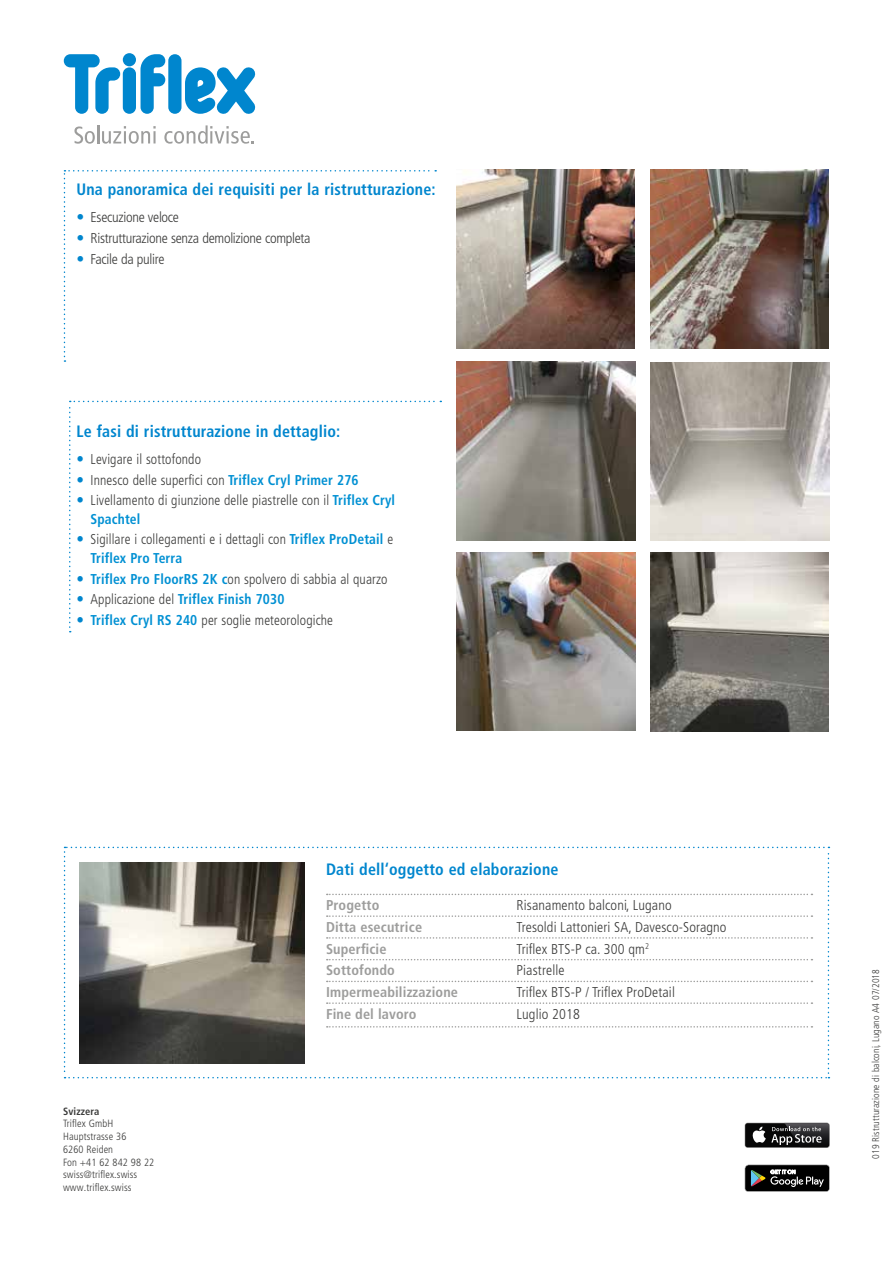
<style>
.page{position:relative;width:893px;height:1263px;background:#fff}
.page>*{position:absolute;margin:0;border:0;box-sizing:border-box;transform-origin:0 0}
.t1{font:700 condensed 16.5px "Frutiger LT Pro";letter-spacing:.01em;color:#0086ce}
.t2{font:300 condensed 14.25px/20.7px "Frutiger LT Pro";letter-spacing:.01em;color:#3c3c3b;scale:.96 1}
.t3{font:700 condensed 14.25px/20.7px "Frutiger LT Pro";letter-spacing:.01em;color:#0090d3;scale:.96 1}
.t4{font:300 condensed 14.25px "Frutiger LT Pro";letter-spacing:.01em;color:#3c3c3b}
.t5{font:700 condensed 14.25px "Frutiger LT Pro";letter-spacing:.01em;color:#9d9d9c}
.t6{font:300 condensed 14.25px/20.7px "Frutiger LT Pro";letter-spacing:-.02em;color:#3c3c3b}
.t7{font:300 condensed 10.5px/12.8px "Frutiger LT Pro";letter-spacing:.01em;color:#3c3c3b}
.t8{font:700 condensed 10.5px "Frutiger LT";letter-spacing:.01em;color:#3c3c3b}
.t9{font:300 condensed 9.75px "Frutiger LT Pro";letter-spacing:.01em;color:#3c3c3b}
.s1{font-weight:700;color:#0090d3}
.s2{font-weight:300;color:#3c3c3b}
</style>
<div class="page">
<svg style="left:64px;top:54px;width:56px;height:60px"></svg>
<div style="left:123px;top:67px;width:13px;height:47px;background:#0086ce;border-radius:7px"></div>
<div style="left:123px;top:53px;width:13px;height:13px;background:#0086ce;border-radius:50%"></div>
<svg style="left:140px;top:54px;width:25px;height:60px"></svg>
<svg style="left:185px;top:67px;width:70px;height:47px"></svg>
<div style="left:168px;top:54px;width:13px;height:60px;background:#0086ce;border-radius:7px"></div>
<svg style="left:74px;top:125px;width:82px;height:19px"></svg>
<svg style="left:164px;top:125px;width:90px;height:19px"></svg>
<div style="left:745px;top:1123px;width:84px;height:24px;background:#070707;border-radius:2px"></div>
<img style="left:784px;top:1123px;width:46px;height:25px">
<img style="left:785px;top:1123px;width:44px;height:24px">
<svg style="left:752px;top:1126px;width:70px;height:19px"></svg>
<svg style="left:745px;top:1164px;width:85px;height:28px;background:#353635"></svg>
<svg style="left:64px;top:847px;width:765px;height:231px"></svg>
<img style="left:457px;top:170px;width:178px;height:178px">
<img style="left:457px;top:362px;width:178px;height:178px">
<img style="left:651px;top:170px;width:178px;height:178px">
<img style="left:651px;top:362px;width:178px;height:179px">
<img style="left:79px;top:862px;width:225px;height:201px">
<img style="left:457px;top:552px;width:178px;height:179px">
<img style="left:651px;top:553px;width:178px;height:178px">
<svg style="left:69px;top:401px;width:372px;height:231px"></svg>
<svg style="left:64px;top:170px;width:372px;height:192px"></svg>
<p class="t1" style="left:77px;top:180px;width:361px">Una panoramica dei requisiti per la ristrutturazione:</p>
<p class="t6" style="left:91px;top:207px;width:222px">Esecuzione veloce<br>Ristrutturazione senza demolizione completa<br>Facile da pulire</p>
<p class="t1" style="left:77px;top:421px;width:265px">Le fasi di ristrutturazione in dettaglio:</p>
<p class="t2" style="left:91px;top:449px;width:319px">Levigare il sottofondo<br>Innesco delle superfici con <span class="s1">Triflex Cryl Primer 276<br></span>Livellamento di giunzione delle piastrelle con il <span class="s1">Triflex Cryl</span></p>
<p class="t2" style="left:91px;top:509px;width:317px"><span class="s1">Spachtel<br></span>Sigillare i collegamenti e i dettagli con <span class="s1">Triflex ProDetail</span> e</p>
<p class="t3" style="left:91px;top:548px;width:311px">Triflex Pro Terra<br>Triflex Pro FloorRS 2K c<span class="s2">on spolvero di sabbia al quarzo Applicazione del</span> Triflex Finish 7030<br>Triflex Cryl RS 240 <span class="s2">per soglie meteorologiche</span></p>
<p class="t8" style="left:63px;top:1105px;width:38px">Svizzera</p>
<p class="t7" style="left:63px;top:1117px;width:93px">Triflex GmbH<br>Hauptstrasse 36<br>6260 Reiden<br>Fon +41 62 842 98 22 swiss@triflex.swiss www.triflex.swiss</p>
<p class="t1" style="left:326px;top:859px;width:234px">Dati dell‘oggetto ed elaborazione</p>
<p class="t5" style="left:326px;top:897px;width:55px">Progetto</p>
<p class="t4" style="left:516px;top:897px;width:157px">Risanamento balconi, Lugano</p>
<p class="t5" style="left:326px;top:918px;width:98px">Ditta esecutrice</p>
<p class="t4" style="left:516px;top:919px;width:212px">Tresoldi Lattonieri SA, Davesco-Soragno</p>
<p class="t5" style="left:326px;top:940px;width:62px">Superficie</p>
<p class="t4" style="left:516px;top:940px;width:134px">Triflex BTS-P ca. 300 qm<sup>2</sup></p>
<p class="t5" style="left:326px;top:962px;width:70px">Sottofondo</p>
<p class="t4" style="left:516px;top:962px;width:50px">Piastrelle</p>
<p class="t5" style="left:326px;top:984px;width:134px">Impermeabilizzazione</p>
<p class="t4" style="left:516px;top:984px;width:160px">Triflex BTS-P / Triflex ProDetail</p>
<p class="t5" style="left:326px;top:1005px;width:92px">Fine del lavoro</p>
<p class="t4" style="left:516px;top:1006px;width:65px">Luglio 2018</p>
<p class="t9" style="left:870px;top:1159px;width:191px;rotate:-90deg">019 Ristrutturazione di balconi, Lugano A4 07/2018</p>
</div>
